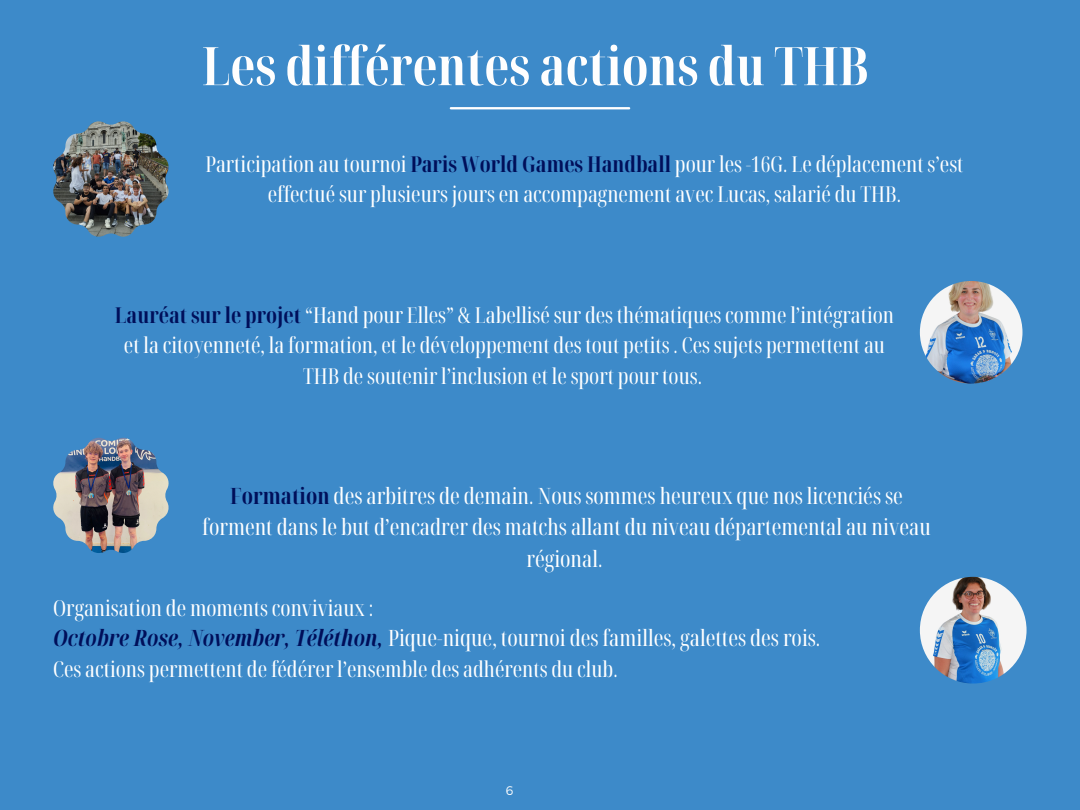
<style>
.page{position:relative;width:1080px;height:810px;background:#3d8ac9}
.page>*{position:absolute;margin:0;border:0;box-sizing:border-box;transform-origin:0 0}
.t1{font:700 extra-condensed 53.12px "Noto Serif Display";color:#fefefe}
.t2{font:extra-condensed 22.5px/31.4px "Noto Serif Display";color:#fff;text-align:center}
.t3{font:extra-condensed 21.88px/30.5px "Noto Serif Display";color:#fff;text-align:center}
.t4{font:300 12.5px "Montserrat";color:#fefefe}
.s1{font-weight:700;color:#000f5a}
.s2{font-weight:700;font-style:italic;color:#000f5a}
</style>
<div class="page">
<hr style="left:451px;top:107px;width:178px;height:2px;background:#fff">
<img style="left:920px;top:281px;width:103px;height:103px;border-radius:50%">
<img style="left:920px;top:577px;width:107px;height:107px;border-radius:50%">
<img style="left:53px;top:121px;width:116px;height:116px">
<img style="left:53px;top:438px;width:116px;height:115px">
<p class="t1" style="left:202px;top:28px;width:668px">Les différentes actions du THB</p>
<p class="t3" style="left:205px;top:148px;width:760px">Participation au tournoi <span class="s1">Paris World Games Handball</span> pour les -16G. Le déplacement s’est effectué sur plusieurs jours en accompagnement avec Lucas, salarié du THB.</p>
<p class="t3" style="left:115px;top:299px;width:781px"><span class="s1">Lauréat sur le projet</span> “Hand pour Elles” &amp; Labellisé sur des thématiques comme l’intégration et la citoyenneté, la formation, et le développement des tout petits . Ces sujets permettent au<br>THB de soutenir l’inclusion et le sport pour tous.</p>
<p class="t2" style="left:202px;top:480px;width:730px"><span class="s1">Formation</span> des arbitres de demain. Nous sommes heureux que nos licenciés se forment dans le but d’encadrer des matchs allant du niveau départemental au niveau régional.</p>
<p class="t3" style="left:53px;top:592px;width:322px">Organisation de moments conviviaux :</p>
<p class="t2" style="left:53px;top:622px;width:769px"><span class="s2">Octobre Rose, November, Téléthon,</span> Pique-nique, tournoi des familles, galettes des rois.</p>
<p class="t3" style="left:53px;top:654px;width:566px">Ces actions permettent de fédérer l’ensemble des adhérents du club.</p>
<p class="t4" style="left:506px;top:783px;width:9px">6</p>
</div>
